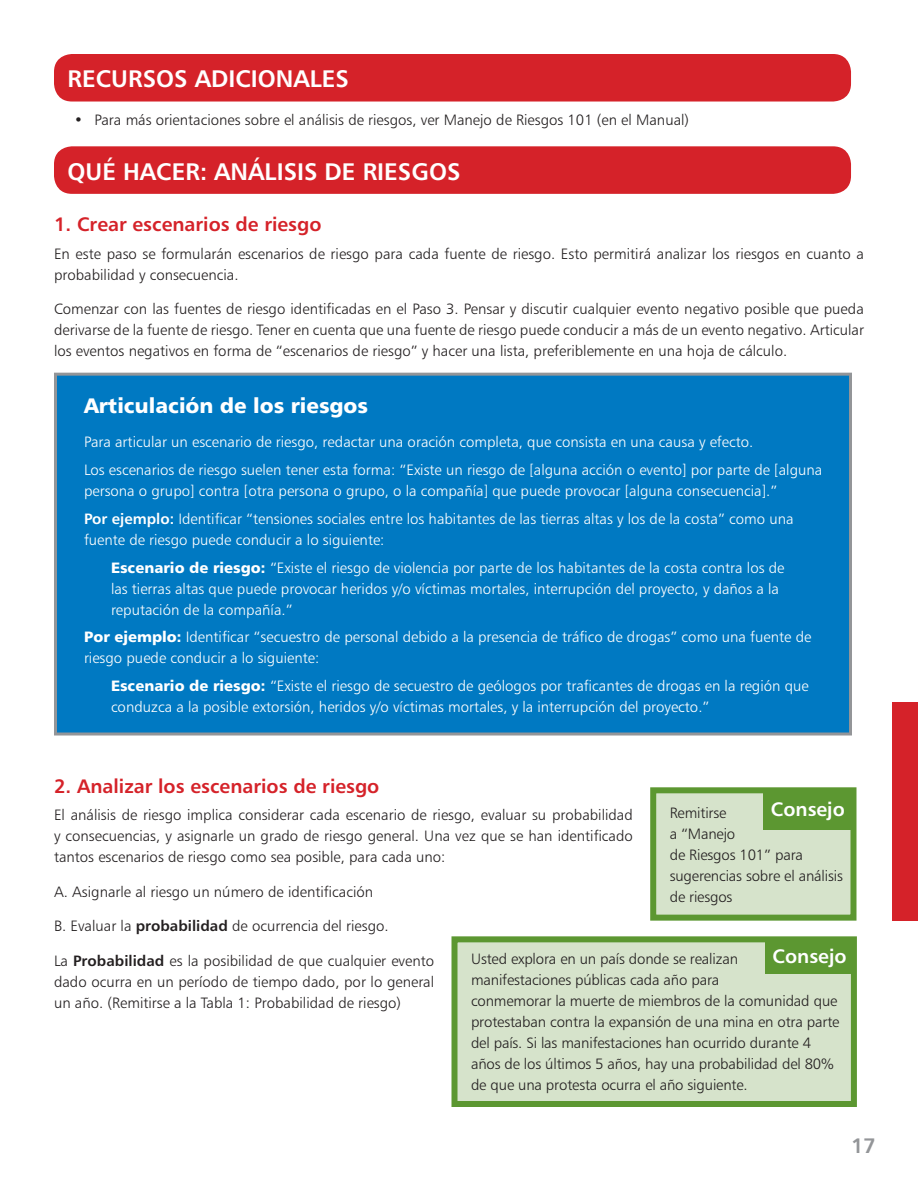
<style>
.page{position:relative;width:918px;height:1188px;background:#fff}
.page>*{position:absolute;margin:0;border:0;box-sizing:border-box;transform-origin:0 0}
.t1{font:24px "Humanist 777 BT Bold B";color:#fff}
.t2{font:21px "Humanist 777 BT Black B";color:#fff}
.t3{font:21px "Humanist 777 BT Bold B";color:#939598}
.t4{font:19.5px "Humanist 777 BT Bold B";color:#d52229}
.t5{font:19.5px "Humanist 777 BT Bold B";color:#fff}
.t6{font:15px/21px "Humanist 777 BT Light B";color:#231f20}
.t7{font:15px/27.8px "Humanist 777 BT Light B";color:#fff}
.s1{font-family:"Humanist 777 BT Bold B"}
.s2{font-family:"Humanist 777 BT Black B"}
</style>
<div class="page">
<div style="left:54px;top:54px;width:797px;height:48px;background:#d52229;border-radius:18px"></div>
<div style="left:54px;top:146px;width:797px;height:48px;background:#d52229;border-radius:18px"></div>
<div style="left:54px;top:372px;width:798px;height:364px;background:#0079c2"></div>
<div style="left:892px;top:702px;width:26px;height:219px;background:#d52229"></div>
<svg style="left:650px;top:787px;width:207px;height:134px;background:#c4d7b4"></svg>
<div style="left:763px;top:790px;width:91px;height:39px;background:#5c9731"></div>
<svg style="left:451px;top:936px;width:406px;height:171px;background:#cadbbc"></svg>
<div style="left:766px;top:939px;width:88px;height:35px;background:#5c9731"></div>
<h1 class="t1" style="left:68px;top:64px;width:283px">RECURSOS ADICIONALES</h1>
<p class="t6" style="left:94px;top:109px;width:596px">Para más orientaciones sobre el análisis de riesgos, ver Manejo de Riesgos 101 (en el Manual)</p>
<h1 class="t1" style="left:68px;top:156px;width:395px">QUÉ HACER: ANÁLISIS DE RIESGOS</h1>
<h3 class="t4" style="left:54px;top:212px;width:269px">1. Crear escenarios de riesgo</h3>
<p class="t6" style="left:54px;top:243px;width:811px">En este paso se formularán escenarios de riesgo para cada fuente de riesgo. Esto permitirá analizar los riesgos en cuanto a probabilidad y consecuencia.</p>
<p class="t6" style="left:54px;top:298px;width:812px;text-align:justify">Comenzar con las fuentes de riesgo identificadas en el Paso 3. Pensar y discutir cualquier evento negativo posible que pueda derivarse de la fuente de riesgo. Tener en cuenta que una fuente de riesgo puede conducir a más de un evento negativo. Articular los eventos negativos en forma de “escenarios de riesgo” y hacer una lista, preferiblemente en una hoja de cálculo.</p>
<h2 class="t2" style="left:84px;top:392px;width:286px">Articulación de los riesgos</h2>
<p class="t7" style="left:84px;top:428px;width:740px">Para articular un escenario de riesgo, redactar una oración completa, que consista en una causa y efecto.<br>Los escenarios de riesgo suelen tener esta forma: “Existe un riesgo de [alguna acción o evento] por parte de [alguna</p>
<p class="t7" style="left:84px;top:477px;width:711px">persona o grupo] contra [otra persona o grupo, o la compañía] que puede provocar [alguna consecuencia].”<br><span class="s1">Por ejemplo:</span> Identificar “tensiones sociales entre los habitantes de las tierras altas y los de la costa” como una</p>
<p class="t7" style="left:111px;top:526px;width:675px;text-indent:-27px">fuente de riesgo puede conducir a lo siguiente:<br><span class="s2">Escenario de riesgo:</span> “Existe el riesgo de violencia por parte de los habitantes de la costa contra los de</p>
<p class="t7" style="left:111px;top:578px;width:669px;line-height:21px">las tierras altas que puede provocar heridos y/o víctimas mortales, interrupción del proyecto, y daños a la reputación de la compañía.”</p>
<p class="t7" style="left:84px;top:626px;width:729px;line-height:21px"><span class="s2">Por ejemplo:</span> Identificar “secuestro de personal debido a la presencia de tráfico de drogas” como una fuente de riesgo puede conducir a lo siguiente:</p>
<p class="t7" style="left:111px;top:675px;width:699px;line-height:21px"><span class="s2">Escenario de riesgo:</span> “Existe el riesgo de secuestro de geólogos por traficantes de drogas en la región que conduzca a la posible extorsión, heridos y/o víctimas mortales, y la interrupción del proyecto.”</p>
<h3 class="t4" style="left:54px;top:774px;width:327px">2. Analizar los escenarios de riesgo</h3>
<p class="t6" style="left:54px;top:804px;width:580px;text-align:justify">El análisis de riesgo implica considerar cada escenario de riesgo, evaluar su probabilidad y consecuencias, y asignarle un grado de riesgo general. Una vez que se han identificado tantos escenarios de riesgo como sea posible, para cada uno:</p>
<p class="t6" style="left:54px;top:881px;width:321px">A. Asignarle al riesgo un número de identificación</p>
<p class="t6" style="left:54px;top:915px;width:336px">B. Evaluar la <span class="s1">probabilidad</span> de ocurrencia del riesgo.</p>
<p class="t6" style="left:54px;top:950px;width:382px;text-align:justify">La <span class="s1">Probabilidad</span> es la posibilidad de que cualquier evento dado ocurra en un período de tiempo dado, por lo general un año. (Remitirse a la Tabla 1: Probabilidad de riesgo)</p>
<h3 class="t5" style="left:771px;top:796px;width:75px">Consejo</h3>
<p class="t6" style="left:670px;top:802px;width:175px">Remitirse<br>a “Manejo<br>de Riesgos 101” para sugerencias sobre el análisis de riesgos</p>
<h3 class="t5" style="left:773px;top:944px;width:75px">Consejo</h3>
<p class="t6" style="left:471px;top:948px;width:370px">Usted explora en un país donde se realizan manifestaciones públicas cada año para<br>conmemorar la muerte de miembros de la comunidad que protestaban contra la expansión de una mina en otra parte del país. Si las manifestaciones han ocurrido durante 4 años de los últimos 5 años, hay una probabilidad del 80% de que una protesta ocurra el año siguiente.</p>
<h2 class="t3" style="left:851px;top:1132px;width:26px">17</h2>
</div>
